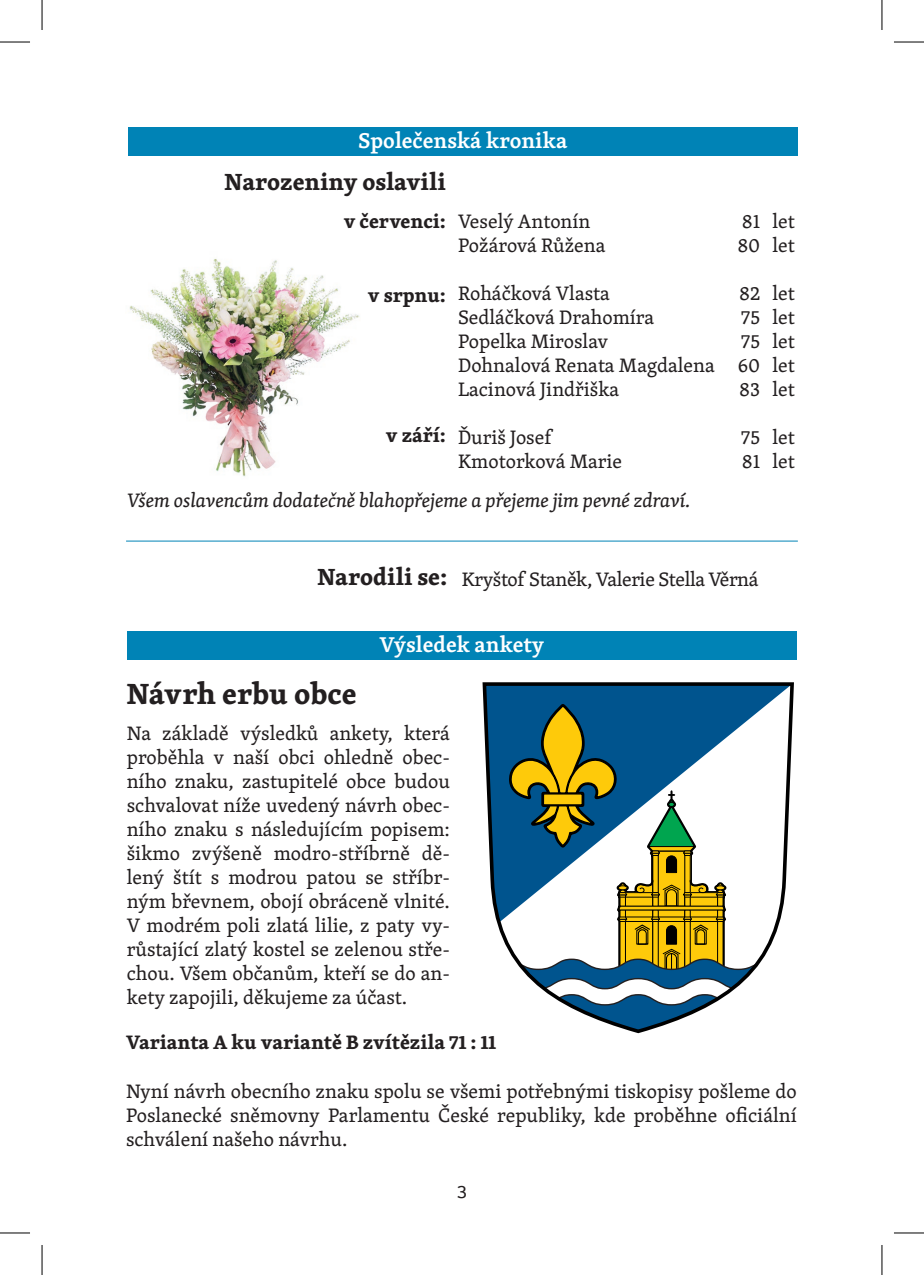
<style>
.page{position:relative;width:924px;height:1275px;background:#fff}
.page>*{position:absolute;margin:0;border:0;box-sizing:border-box;transform-origin:0 0}
.t1{font:700 30px "Skolar Latin";color:#231f20}
.t2{font:700 24px "Skolar Latin";color:#231f20}
.t3{font:600 22px "Skolar PE";color:#fff}
.t4{font:20px/24px "Skolar Latin";color:#231f20;text-align:justify}
.t5{font:italic 20px "Skolar Latin";color:#231f20}
.t6{font:700 20px "Skolar Latin";color:#231f20}
.t7{font:20px "Skolar Latin";letter-spacing:-.02em;color:#231f20}
.t8{font:20px "Podkova";color:#231f20}
</style>
<div class="page">
<img style="left:129px;top:259px;width:231px;height:218px">
<div style="left:127px;top:631px;width:669px;height:29px;background:#0083b6"></div>
<div style="left:128px;top:127px;width:669px;height:28px;background:#0083b6"></div>
<svg style="left:482px;top:682px;width:312px;height:352px"></svg>
<hr style="left:126px;top:540px;width:671px;height:1px;background:#0083b6">
<hr style="left:0;top:42px;width:30px;height:1px;background:#000">
<hr style="left:893px;top:42px;width:30px;height:1px;background:#000">
<hr style="left:0;top:1232px;width:30px;height:1px;background:#000">
<hr style="left:893px;top:1232px;width:30px;height:1px;background:#000">
<hr style="left:42px;top:0;width:1px;height:30px;background:#000">
<hr style="left:42px;top:1245px;width:1px;height:30px;background:#000">
<hr style="left:881px;top:0;width:1px;height:30px;background:#000">
<hr style="left:881px;top:1245px;width:1px;height:30px;background:#000">
<p class="t3" style="left:358px;top:123px;width:210px">Společenská kronika</p>
<p class="t2" style="left:224px;top:163px;width:223px">Narozeniny oslavili</p>
<p class="t6" style="left:343px;top:205px;width:104px">v červenci:</p>
<p class="t6" style="left:368px;top:279px;width:79px">v srpnu:</p>
<p class="t4" style="left:458px;top:208px;width:134px">Veselý Antonín</p>
<p class="t4" style="left:741px;top:208px;width:54px">81 let</p>
<p class="t4" style="left:458px;top:232px;width:149px">Požárová Růžena</p>
<p class="t4" style="left:737px;top:232px;width:59px">80 let</p>
<p class="t4" style="left:458px;top:280px;width:153px">Roháčková Vlasta</p>
<p class="t4" style="left:738px;top:280px;width:57px">82 let</p>
<p class="t4" style="left:458px;top:304px;width:198px">Sedláčková Drahomíra</p>
<p class="t4" style="left:740px;top:304px;width:55px">75 let</p>
<p class="t4" style="left:458px;top:328px;width:152px">Popelka Miroslav</p>
<p class="t4" style="left:458px;top:328px;width:338px;text-indent:283px">75 let Dohnalová Renata Magdalena 60 let Lacinová Jindřiška</p>
<p class="t4" style="left:738px;top:376px;width:57px">83 let</p>
<p class="t4" style="left:458px;top:424px;width:95px">Ďuriš Josef</p>
<p class="t4" style="left:740px;top:424px;width:55px">75 let</p>
<p class="t4" style="left:458px;top:448px;width:165px">Kmotorková Marie</p>
<p class="t4" style="left:741px;top:448px;width:54px">81 let</p>
<p class="t5" style="left:127px;top:485px;width:564px">Všem oslavencům dodatečně blahopřejeme a přejeme jim pevné zdraví.</p>
<p class="t6" style="left:386px;top:419px;width:62px">v září:</p>
<p class="t2" style="left:317px;top:558px;width:131px">Narodili se:</p>
<p class="t7" style="left:461px;top:564px;width:298px">Kryštof Staněk, Valerie Stella Věrná</p>
<p class="t3" style="left:379px;top:627px;width:166px">Výsledek ankety</p>
<h1 class="t1" style="left:127px;top:670px;width:231px">Návrh erbu obce</h1>
<p class="t4" style="left:127px;top:720px;width:324px">Na základě výsledků ankety, která proběhla v naší obci ohledně obec&shy;ního znaku, zastupitelé obce budou schvalovat níže uvedený návrh obec&shy;ního znaku s následujícím popisem: šikmo zvýšeně modro-stříbrně dě&shy;lený štít s modrou patou se stříbr&shy;ným břevnem, obojí obráceně vlnité.<br>V modrém poli zlatá lilie, z paty vy&shy;růstající zlatý kostel se zelenou stře&shy;chou. Všem občanům, kteří se do an&shy;kety zapojili, děkujeme za účast.</p>
<p class="t6" style="left:126px;top:1026px;width:371px">Varianta A ku variantě B zvítězila 71 : 11</p>
<p class="t4" style="left:126px;top:1078px;width:672px">Nyní návrh obecního znaku spolu se všemi potřebnými tiskopisy pošleme do Poslanecké sněmovny Parlamentu České republiky, kde proběhne oficiální schválení našeho návrhu.</p>
<p class="t8" style="left:456px;top:1178px;width:12px">3</p>
</div>
